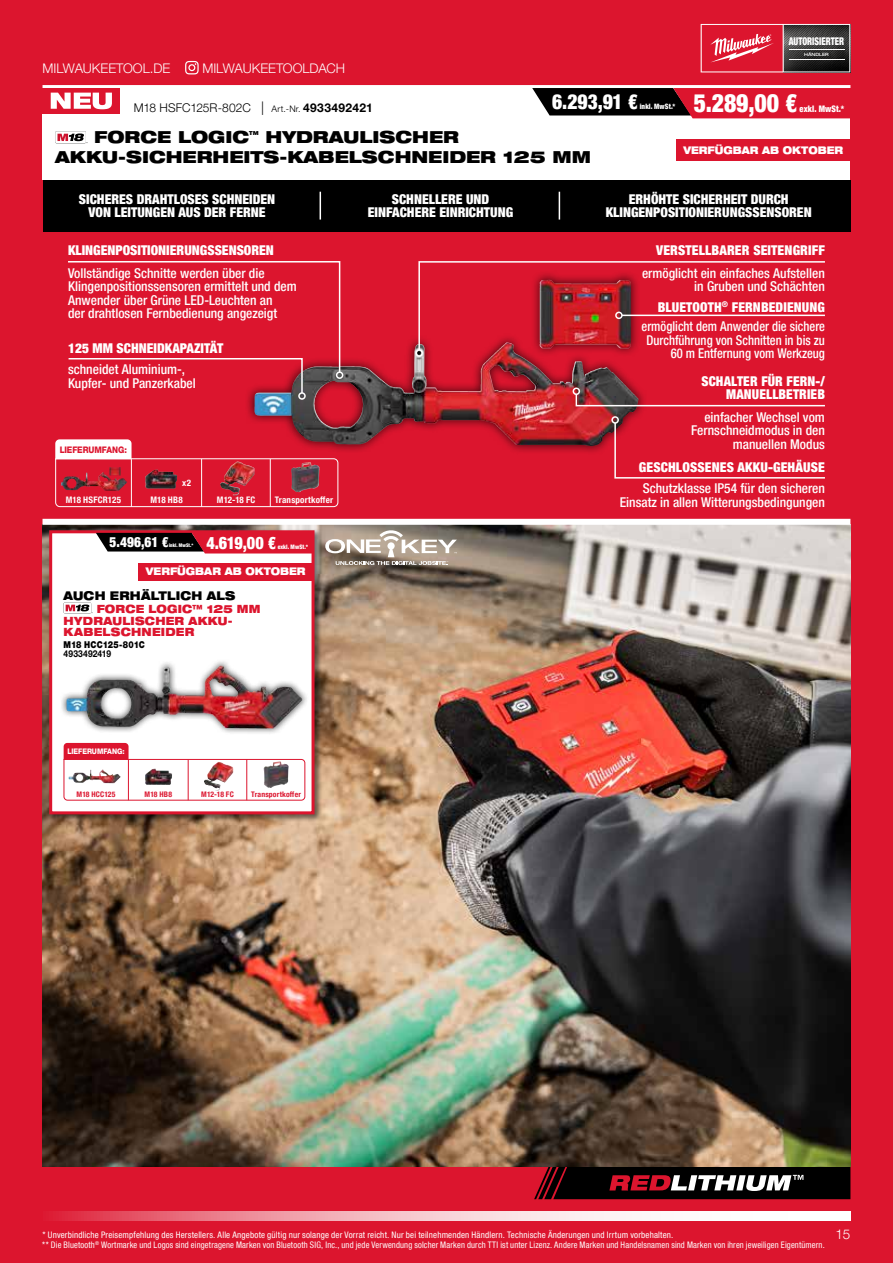
<style>
.page{position:relative;width:893px;height:1263px;background:#dc152e}
.page>*{position:absolute;margin:0;border:0;box-sizing:border-box;transform-origin:0 0}
.t1{font:900 condensed 25.5px "Helvetica Neue LTW1 G";color:#fff;scale:.93 1}
.t2{font:900 condensed 20.85px "Helvetica Neue LTW1 G";color:#fff;scale:.94 1}
.t3{font:900 condensed 17.4px "Helvetica Neue LTW1 G";color:#fff;scale:.93 1}
.t4{font:900 expanded 16.5px/19.8px "Helvetica Neue LTW1 G";color:#000}
.t5{font:900 condensed 14.1px "Helvetica Neue LTW1 G";color:#fff;scale:.94 1}
.t6{font:500 condensed 13.5px/13.5px "Helvetica Neue LTW1 G";color:#fff;text-align:right}
.t7{font:900 condensed 13.5px/13.5px "Helvetica Neue LTW1 G";color:#fff;text-align:center}
.t8{font:500 condensed 13.5px/13.5px "Helvetica Neue LTW1 G";color:#fff;text-align:right;scale:.93 1}
.t9{font:300 13.5px "Helvetica Neue LTW1 G";color:#fff}
.t10{font:300 13.2px "Helvetica Neue LTW1 G";color:#fff}
.t11{font:300 12px "Helvetica Neue LTW1 G";color:#000}
.t12{font:900 expanded 12px "Helvetica Neue LTW1 G";letter-spacing:.02em;color:#000;scale:.89 1}
.t13{font:900 expanded 11.25px/11.2px "Helvetica Neue LTW1 G";letter-spacing:.02em;color:#dc152e;scale:.89 1}
.t14{font:900 condensed 10.65px "Helvetica Neue LT Com";color:#fff;scale:.82 1}
.t15{font:900 expanded 10.5px "Helvetica Neue LTW1 G";color:#fff;scale:.86 1}
.t16{font:900 9.45px "Helvetica Neue LTW1 G";letter-spacing:-.015em;color:#000;scale:.85 1}
.t17{font:700 9.45px "Helvetica Neue LTW1 G";letter-spacing:.015em;color:#000;scale:.9 1}
.t18{font:condensed 9px "Helvetica Neue LT Com";letter-spacing:.015em;color:#fff;scale:.95 1}
.t19{font:condensed 9px "Helvetica Neue LTW1 G";letter-spacing:.015em;color:#fff}
.t20{font:700 condensed 9px "Helvetica Neue LTW1 G";letter-spacing:.025em;color:#fff}
.t21{font:800 9px "Helvetica Neue LTW1 G";letter-spacing:-.005em;color:#dc152e;scale:.9 1}
.t22{font:900 condensed 9px "Helvetica Neue LTW1 G";letter-spacing:.015em;color:#fff;scale:.93 1}
.t23{font:700 condensed 7.65px "Helvetica Neue LTW1 G";letter-spacing:.025em;color:#dc152e}
.t24{font:800 7.65px "Helvetica Neue LTW1 G";letter-spacing:-.005em;color:#fff;scale:.9 1}
.t25{font:900 condensed 7.35px "Helvetica Neue LTW1 G";letter-spacing:.015em;color:#fff;scale:.94 1}
.t26{font:900 condensed 6.15px "Helvetica Neue LTW1 G";letter-spacing:.015em;color:#fff;scale:.93 1}
.t27{font:900 condensed 4.95px "Helvetica Neue LTW1 G";letter-spacing:.015em;color:#fff;scale:.94 1}
.t28{font:500 expanded 4.35px "Helvetica Neue LT Com";letter-spacing:-.01em;color:#fff}
.s1{font-size:13.5px}
.s2{font-size:9px}
.s3{font-weight:700}
</style>
<div class="page">
<svg style="left:53px;top:1211px;width:797px;height:9px;background:#f4bcc3"></svg>
<hr style="left:43px;top:85px;width:807px;height:3px;background:#fff">
<svg style="left:701px;top:24px;width:149px;height:48px"></svg>
<hr style="left:789px;top:59px;width:55px;height:1px;background:#fff">
<img style="left:781px;top:49px;width:69px;height:10px">
<svg style="left:534px;top:1166px;width:316px;height:33px;background:#372123"></svg>
<div style="left:43px;top:88px;width:807px;height:92px;background:#fff"></div>
<svg style="left:532px;top:88px;width:318px;height:30px;background:#851c29"></svg>
<svg style="left:55px;top:131px;width:33px;height:12px"></svg>
<div style="left:43px;top:88px;width:77px;height:26px;background:#dc152e"></div>
<svg style="left:51px;top:93px;width:61px;height:16px"></svg>
<div style="left:43px;top:180px;width:807px;height:52px;background:#000"></div>
<svg style="left:320px;top:192px;width:1px;height:28px"></svg>
<svg style="left:559px;top:192px;width:1px;height:28px"></svg>
<svg style="left:55px;top:439px;width:284px;height:68px"></svg>
<hr style="left:270px;top:459px;width:1px;height:48px;background:#fff">
<img style="left:291px;top:462px;width:28px;height:30px">
<div style="left:245px;top:270px;width:402px;height:185px;background:#000;opacity:.75"></div>
<img style="left:424px;top:352px;width:207px;height:39px">
<div style="left:336px;top:371px;width:7px;height:8px;border:2px solid #fff;border-radius:50%"></div>
<svg style="left:68px;top:261px;width:273px;height:133px"></svg>
<div style="left:298px;top:392px;width:8px;height:8px;border:2px solid #fff;border-radius:50%"></div>
<svg style="left:418px;top:261px;width:407px;height:91px"></svg>
<div style="left:415px;top:349px;width:8px;height:8px;border:2px solid #fff;border-radius:50%"></div>
<hr style="left:622px;top:315px;width:203px;height:1px;background:#fff">
<div style="left:615px;top:312px;width:8px;height:7px;border:2px solid #fff;border-radius:50%"></div>
<svg style="left:575px;top:393px;width:250px;height:14px"></svg>
<div style="left:573px;top:387px;width:7px;height:8px;border:2px solid #fff;border-radius:50%"></div>
<svg style="left:614px;top:421px;width:211px;height:58px"></svg>
<div style="left:611px;top:416px;width:8px;height:8px;border:2px solid #fff;border-radius:50%"></div>
<img style="left:43px;top:525px;width:807px;height:641px">
<div style="left:43px;top:519px;width:807px;height:6px;background:#fff"></div>
<div style="left:47px;top:529px;width:275px;height:293px;background:#000;opacity:.52"></div>
<div style="left:49px;top:530px;width:266px;height:284px;background:#fff;border:3px solid #dc152e"></div>
<svg style="left:65px;top:603px;width:28px;height:10px"></svg>
<div style="left:60px;top:659px;width:249px;height:76px;background:#000;opacity:.75"></div>
<img style="left:147px;top:665px;width:73px;height:31px">
<svg style="left:96px;top:533px;width:216px;height:20px;background:#831a28"></svg>
<svg style="left:63px;top:743px;width:242px;height:58px"></svg>
<hr style="left:246px;top:760px;width:1px;height:40px;background:#dc152e">
<img style="left:264px;top:761px;width:24px;height:27px">
<svg style="left:325px;top:530px;width:132px;height:35px;background:#b2a69a"></svg>
<div style="left:676px;top:140px;width:174px;height:21px;background:#dc152e"></div>
<div style="left:139px;top:563px;width:174px;height:18px;background:#dc152e"></div>
<svg style="left:185px;top:61px;width:14px;height:13px"></svg>
<p class="t10" style="left:43px;top:60px;width:129px">MILWAUKEETOOL.DE</p>
<p class="t10" style="left:202px;top:60px;width:144px">MILWAUKEETOOLDACH</p>
<p class="t14" style="left:789px;top:35px;width:69px">AUTORISIERTER</p>
<p class="t28" style="left:804px;top:51px;width:26px">HÄNDLER</p>
<h2 class="t2" style="left:552px;top:89px;width:93px">6.293,91 €</h2>
<h1 class="t1" style="left:694px;top:88px;width:113px">5.289,00 €</h1>
<p class="t22" style="left:800px;top:103px;width:50px">exkl. MwSt.*</p>
<p class="t11" style="left:134px;top:100px;width:241px">M18 HSFC125R-802C <span class="s1">|</span> <span class="s2">Art.-Nr.</span> <span class="s3">4933492421</span></p>
<p class="t4" style="left:55px;top:127px;width:537px;text-indent:39px">FORCE LOGIC<sup>™</sup> HYDRAULISCHER<br>AKKU-SICHERHEITS-KABELSCHNEIDER 125 MM</p>
<p class="t7" style="left:79px;top:192px;width:198px">SICHERES DRAHTLOSES SCHNEIDEN<br>VON LEITUNGEN AUS DER FERNE</p>
<p class="t7" style="left:368px;top:192px;width:147px">SCHNELLERE UND<br>EINFACHERE EINRICHTUNG</p>
<p class="t7" style="left:606px;top:192px;width:207px">ERHÖHTE SICHERHEIT DURCH<br>KLINGENPOSITIONIERUNGSSENSOREN</p>
<p class="t25" style="left:640px;top:102px;width:39px">inkl. MwSt.*</p>
<p class="t15" style="left:683px;top:143px;width:187px">VERFÜGBAR AB OKTOBER</p>
<p class="t7" style="left:68px;top:243px;width:207px">KLINGENPOSITIONIERUNGSSENSOREN</p>
<p class="t6" style="left:68px;top:266px;width:230px;text-align:left">Vollständige Schnitte werden über die Klingenpositionssensoren ermittelt und dem Anwender über Grüne LED-Leuchten an<br>der drahtlosen Fernbedienung angezeigt</p>
<p class="t7" style="left:68px;top:341px;width:157px">125 MM SCHNEIDKAPAZITÄT</p>
<p class="t6" style="left:68px;top:363px;width:129px;text-align:left">schneidet Aluminium-,<br>Kupfer- und Panzerkabel</p>
<p class="t21" style="left:60px;top:444px;width:76px">LIEFERUMFANG:</p>
<p class="t20" style="left:66px;top:494px;width:57px">M18 HSFCR125</p>
<p class="t20" style="left:182px;top:477px;width:10px">x2</p>
<p class="t20" style="left:150px;top:494px;width:34px">M18 HB8</p>
<p class="t20" style="left:217px;top:494px;width:40px">M12-18 FC</p>
<p class="t20" style="left:275px;top:494px;width:60px">Transportkoffer</p>
<p class="t5" style="left:110px;top:534px;width:65px">5.496,61 €</p>
<p class="t3" style="left:206px;top:532px;width:77px">4.619,00 €</p>
<p class="t26" style="left:278px;top:543px;width:34px">exkl. MwSt.*</p>
<p class="t27" style="left:169px;top:542px;width:27px">inkl. MwSt.*</p>
<p class="t15" style="left:146px;top:565px;width:187px">VERFÜGBAR AB OKTOBER</p>
<p class="t12" style="left:64px;top:587px;width:195px">AUCH ERHÄLTLICH ALS</p>
<p class="t13" style="left:64px;top:603px;width:223px;text-indent:33px">FORCE LOGIC™ 125 MM<br>HYDRAULISCHER AKKU-<br>KABELSCHNEIDER</p>
<p class="t16" style="left:64px;top:639px;width:97px">M18 HCC125-801C</p>
<p class="t17" style="left:64px;top:647px;width:54px">4933492419</p>
<p class="t24" style="left:67px;top:747px;width:65px">LIEFERUMFANG:</p>
<p class="t23" style="left:77px;top:789px;width:41px">M18 HCC125</p>
<p class="t23" style="left:251px;top:789px;width:51px">Transportkoffer</p>
<p class="t23" style="left:145px;top:789px;width:29px">M18 HB8</p>
<p class="t23" style="left:201px;top:789px;width:34px">M12-18 FC</p>
<p class="t7" style="left:656px;top:243px;width:170px">VERSTELLBARER SEITENGRIFF</p>
<p class="t6" style="left:642px;top:266px;width:184px">ermöglicht ein einfaches Aufstellen in Gruben und Schächten</p>
<p class="t8" style="left:641px;top:320px;width:199px">ermöglicht dem Anwender die sichere<br>Durchführung von Schnitten in bis zu<br>60 m Entfernung vom Werkzeug</p>
<p class="t7" style="left:658px;top:300px;width:169px">BLUETOOTH<sup>®</sup> FERNBEDIENUNG</p>
<p class="t7" style="left:701px;top:374px;width:125px;text-align:right">SCHALTER FÜR FERN-/<br>MANUELLBETRIEB</p>
<p class="t6" style="left:691px;top:410px;width:135px">einfacher Wechsel vom<br>Fernschneidmodus in den manuellen Modus</p>
<p class="t6" style="left:620px;top:482px;width:207px">Schutzklasse IP54 für den sicheren<br>Einsatz in allen Witterungsbedingungen</p>
<p class="t7" style="left:639px;top:460px;width:188px">GESCHLOSSENES AKKU-GEHÄUSE</p>
<p class="t19" style="left:43px;top:1229px;width:632px">* Unverbindliche Preisempfehlung des Herstellers. Alle Angebote gültig nur solange der Vorrat reicht. Nur bei teilnehmenden Händlern. Technische Änderungen und Irrtum vorbehalten.</p>
<p class="t18" style="left:42px;top:1240px;width:825px">** Die Bluetooth<sup>®</sup> Wortmarke und Logos sind eingetragene Marken von Bluetooth SIG, Inc., und jede Verwendung solcher Marken durch TTI ist unter Lizenz. Andere Marken und Handelsnamen sind Marken von ihren jeweiligen Eigentümern.</p>
<p class="t9" style="left:835px;top:1226px;width:17px">15</p>
</div>
